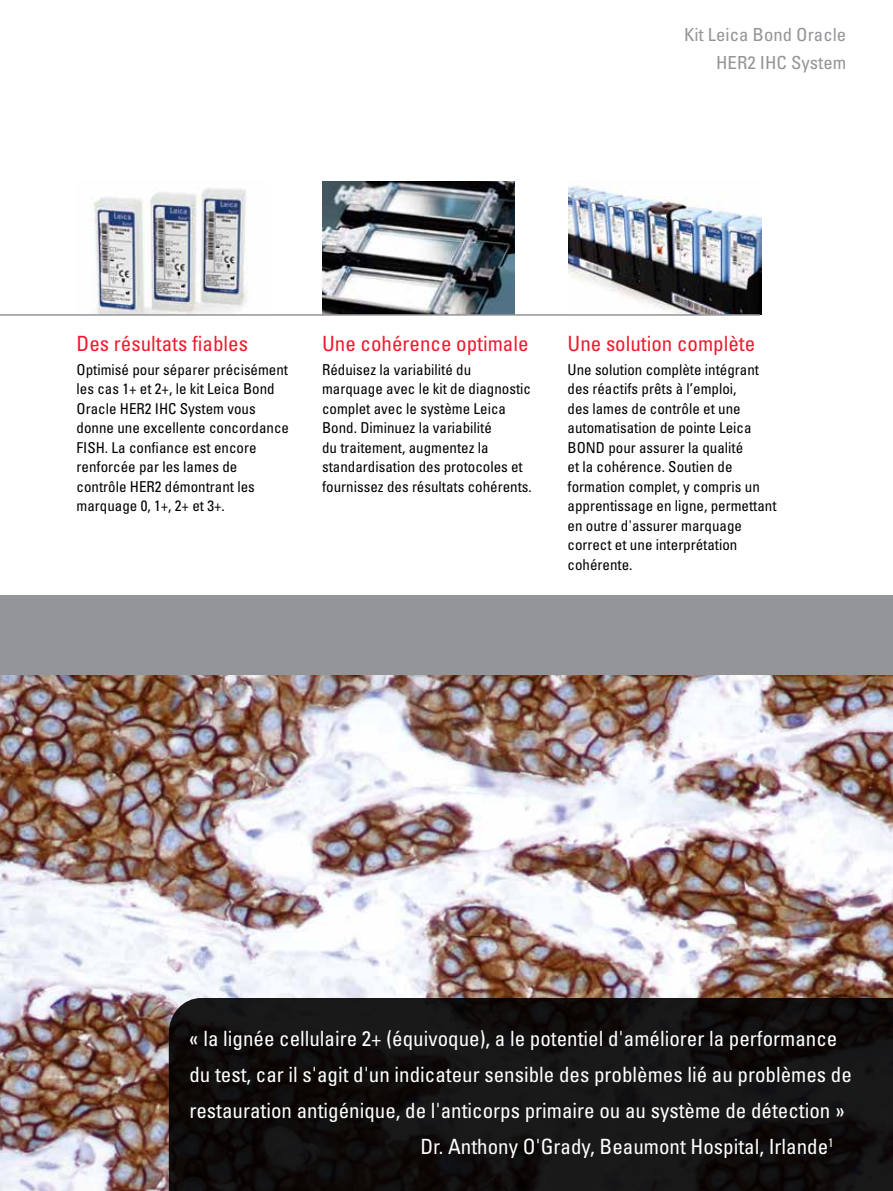
<style>
.page{position:relative;width:893px;height:1191px;background:#fff}
.page>*{position:absolute;margin:0;border:0;box-sizing:border-box;transform-origin:0 0}
.t1{font:condensed 21px "Univers LT Std";color:#fff}
.t2{font:condensed 21px "Univers LT Std";color:#ed1b2f}
.t3{font:condensed 18px/27.6px "Univers LT Std";color:#939598;text-align:right;scale:1.04 1}
.t4{font:condensed 15px/19.5px "Univers LT Std";color:#000}
</style>
<div class="page">
<img style="left:0;top:675px;width:893px;height:516px">
<img style="left:569px;top:185px;width:192px;height:129px">
<img style="left:322px;top:181px;width:193px;height:133px">
<img style="left:92px;top:188px;width:156px;height:126px">
<svg style="left:169px;top:998px;width:724px;height:193px;background:#121010"></svg>
<div style="left:0;top:595px;width:893px;height:80px;background:#939598"></div>
<hr style="left:0;top:314px;width:760px;height:2px;background:#939598">
<p class="t3" style="left:684px;top:21px;width:157px">Kit Leica Bond Oracle<br>HER2 IHC System</p>
<h1 class="t2" style="left:77px;top:330px;width:173px">Des résultats fiables</h1>
<p class="t4" style="left:77px;top:359px;width:214px">Optimisé pour séparer précisément les cas 1+ et 2+, le kit Leica Bond<br>Oracle HER2 IHC System vous donne une excellente concordance<br>FISH. La confiance est encore renforcée par les lames de contrôle HER2 démontrant les marquage 0, 1+, 2+ et 3+.</p>
<h1 class="t2" style="left:322px;top:330px;width:208px">Une cohérence optimale</h1>
<p class="t4" style="left:322px;top:359px;width:211px">Réduisez la variabilité du marquage avec le kit de diagnostic complet avec le système Leica<br>Bond. Diminuez la variabilité<br>du traitement, augmentez la standardisation des protocoles et fournissez des résultats cohérents.</p>
<h1 class="t2" style="left:567px;top:330px;width:189px">Une solution complète</h1>
<p class="t4" style="left:567px;top:359px;width:211px">Une solution complète intégrant des réactifs prêts à l’emploi,<br>des lames de contrôle et une automatisation de pointe Leica<br>BOND pour assurer la qualité<br>et la cohérence. Soutien de formation complet, y compris un apprentissage en ligne, permettant en outre d'assurer marquage correct et une interprétation cohérente.</p>
<h1 class="t1" style="left:189px;top:1025px;width:649px">« la lignée cellulaire 2+ (équivoque), a le potentiel d'améliorer la performance</h1>
<h1 class="t1" style="left:189px;top:1061px;width:664px">du test, car il s'agit d'un indicateur sensible des problèmes lié au problèmes de</h1>
<h1 class="t1" style="left:189px;top:1097px;width:656px">restauration antigénique, de l'anticorps primaire ou au système de détection »</h1>
<h1 class="t1" style="left:420px;top:1133px;width:415px">Dr. Anthony O'Grady, Beaumont Hospital, Irlande<sup>1</sup></h1>
</div>
